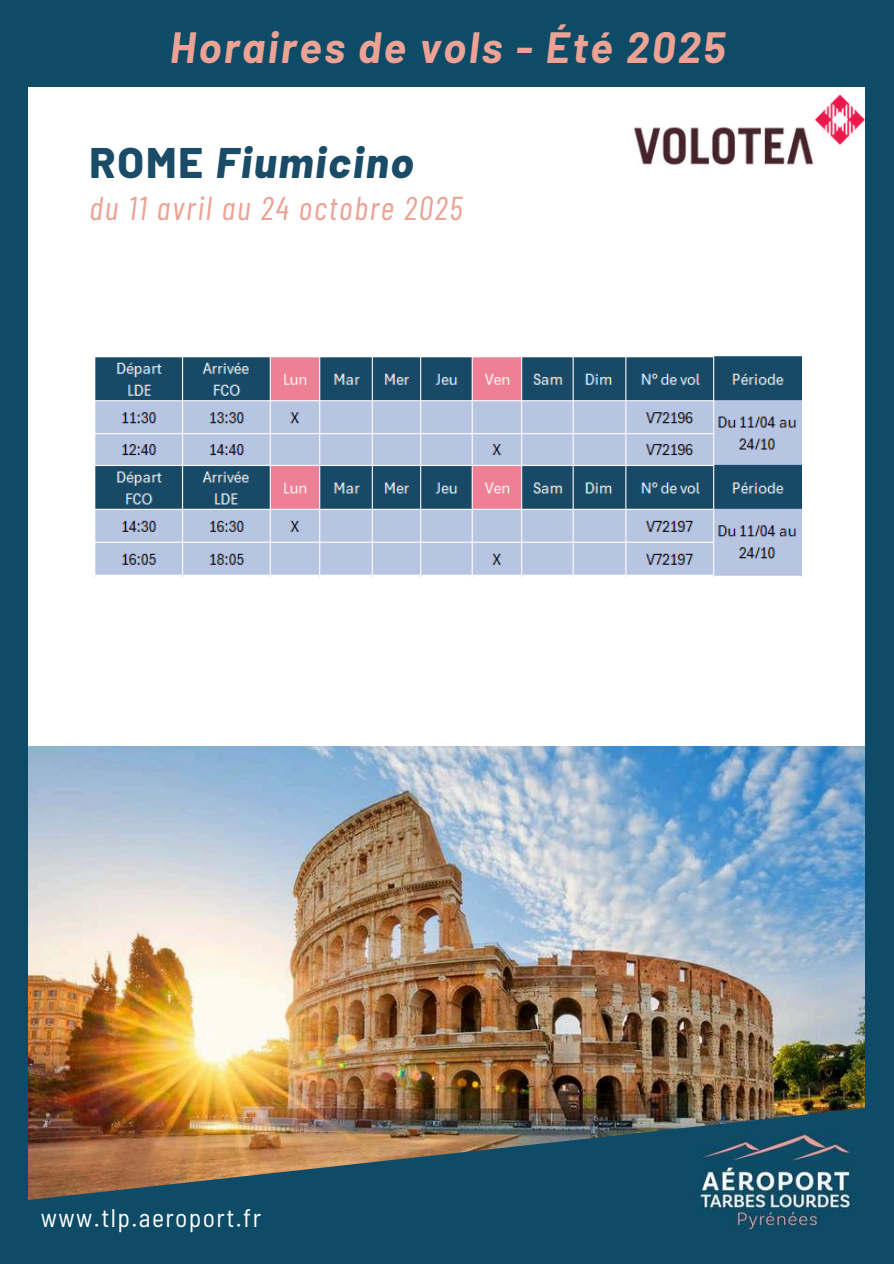
<style>
.page{position:relative;width:894px;height:1264px;background:#fff}
.page>*{position:absolute;margin:0;border:0;box-sizing:border-box;transform-origin:0 0}
.t1{font:italic 700 42.75px "Barlow";letter-spacing:.055em;color:#eca294}
.t2{font:italic 800 42.75px "Barlow";letter-spacing:.045em;color:#1a4c68}
.t3{font:italic 33px "Barlow Condensed";letter-spacing:.055em;color:#eca294}
.t4{font:semi-condensed 25.5px "Barlow";letter-spacing:.055em;color:#fff}
.s1{font-style:normal}
</style>
<div class="page">
<img style="left:28px;top:746px;width:837px;height:358px">
<img style="left:28px;top:1104px;width:865px;height:159px">
<div style="left:0;top:0;width:893px;height:86px;background:#0e4b67"></div>
<div style="left:0;top:0;width:28px;height:1263px;background:#0e4b67"></div>
<div style="left:865px;top:0;width:28px;height:1247px;background:#0e4b67"></div>
<img style="left:672px;top:1132px;width:193px;height:110px">
<img style="left:95px;top:356px;width:706px;height:220px">
<img style="left:628px;top:89px;width:238px;height:77px">
<p class="t1" style="left:170px;top:20px;width:557px">Horaires de vols - Été 2025</p>
<p class="t2" style="left:89px;top:135px;width:326px"><span class="s1">ROME</span> Fiumicino</p>
<p class="t3" style="left:89px;top:187px;width:375px">du 11 avril au 24 octobre 2025</p>
<p class="t4" style="left:41px;top:1201px;width:222px">www.tlp.aeroport.fr</p>
</div>
